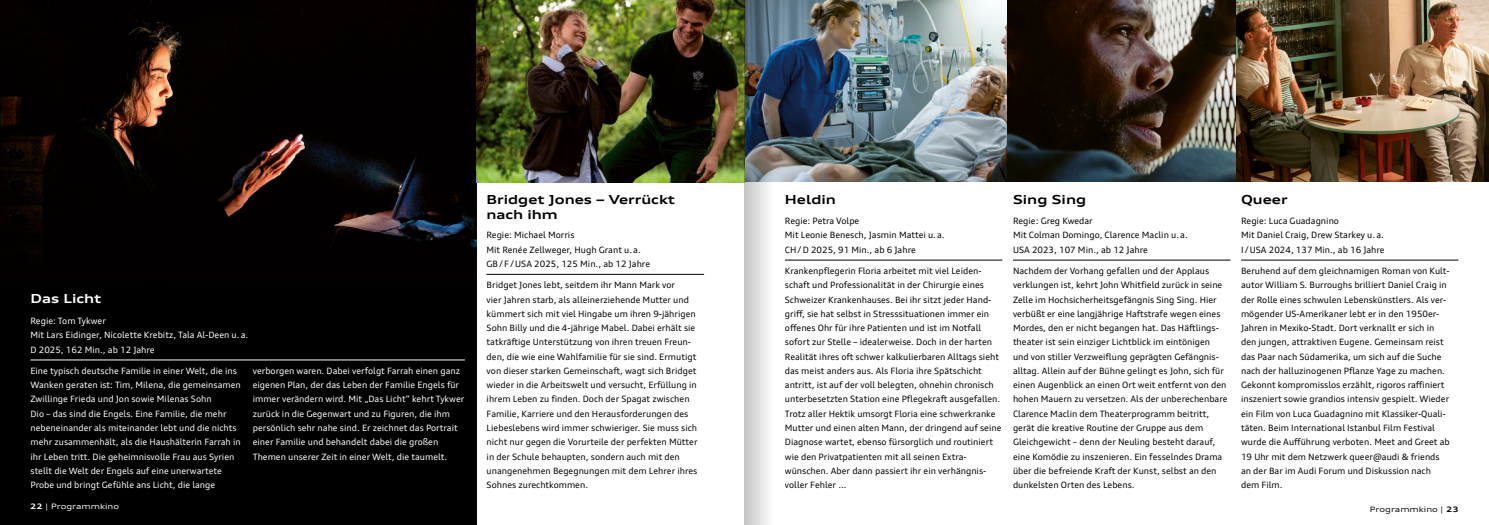
<style>
.page{position:relative;width:1489px;height:525px;background:#fff}
.page>*{position:absolute;margin:0;border:0;box-sizing:border-box;transform-origin:0 0}
.Filmtitel{font:700 expanded 12.5px/15px "Audi Type";color:#000}
.Filmtitel_weiss{font:700 expanded 12.5px "Audi Type";color:#fff}
.Fließtext{font:8.75px/14.2px "Audi Type";color:#000}
.Fließtext_weiss{font:8.75px/14.2px "Audi Type";color:#fff}
.Stab{font:8.75px/14.2px "Audi Type";color:#000}
.Stab_weiss{font:8.75px/14.2px "Audi Type";color:#fff}
.t1{font:expanded 7.5px "Audi Type";color:#fff}
.t2{font:expanded 7.5px "Audi Type";color:#000}
.s1{font-weight:700}
</style>
<div class="page">
<div style="left:0;top:0;width:476px;height:524px;background:#000"></div>
<hr style="left:784px;top:259px;width:218px;height:1px;background:#000">
<hr style="left:1012px;top:259px;width:218px;height:1px;background:#000">
<hr style="left:1240px;top:259px;width:218px;height:1px;background:#000">
<img style="left:1235px;top:0;width:253px;height:181px">
<hr style="left:30px;top:359px;width:435px;height:1px;background:#fff">
<hr style="left:486px;top:274px;width:218px;height:1px;background:#000">
<img style="left:476px;top:0;width:531px;height:182px">
<img style="left:1007px;top:0;width:228px;height:182px">
<img style="left:0;top:0;width:476px;height:262px">
<svg style="left:744px;top:0;width:40px;height:524px"></svg>
<p class="Filmtitel_weiss" style="left:30px;top:291px;width:72px">Das Licht</p>
<p class="Stab_weiss" style="left:30px;top:313px;width:219px">Regie: Tom Tykwer<br>Mit Lars Eidinger, Nicolette Krebitz, Tala Al-Deen u.a.<br>D 2025, 162 Min., ab 12 Jahre</p>
<p class="Fließtext_weiss" style="left:30px;top:363px;width:212px">Eine typisch deutsche Familie in einer Welt, die ins Wanken geraten ist: Tim, Milena, die gemeinsamen Zwillinge Frieda und Jon sowie Milenas Sohn<br>Dio – das sind die Engels. Eine Familie, die mehr nebeneinander als miteinander lebt und die nichts mehr zusammenhält, als die Haushälterin Farrah in ihr Leben tritt. Die geheimnisvolle Frau aus Syrien stellt die Welt der Engels auf eine unerwartete Probe und bringt Gefühle ans Licht, die lange</p>
<p class="Fließtext_weiss" style="left:253px;top:363px;width:213px">verborgen waren. Dabei verfolgt Farrah einen ganz eigenen Plan, der das Leben der Familie Engels für immer verändern wird. Mit „Das Licht“ kehrt Tykwer zurück in die Gegenwart und zu Figuren, die ihm persönlich sehr nahe sind. Er zeichnet das Portrait einer Familie und behandelt dabei die großen Themen unserer Zeit in einer Welt, die taumelt.</p>
<p class="Filmtitel" style="left:486px;top:192px;width:190px">Bridget Jones – Verrückt nach ihm</p>
<p class="Stab" style="left:486px;top:228px;width:165px">Regie: Michael Morris<br>Mit Renée Zellweger, Hugh Grant u.a.<br>GB/F/USA 2025, 125 Min., ab 12 Jahre</p>
<p class="Fließtext" style="left:486px;top:278px;width:212px">Bridget Jones lebt, seitdem ihr Mann Mark vor<br>vier Jahren starb, als alleinerziehende Mutter und kümmert sich mit viel Hingabe um ihren 9-jährigen Sohn Billy und die 4-jährige Mabel. Dabei erhält sie tatkräftige Unterstützung von ihren treuen Freun&shy;den, die wie eine Wahlfamilie für sie sind. Ermutigt von dieser starken Gemeinschaft, wagt sich Bridget wieder in die Arbeitswelt und versucht, Erfüllung in ihrem Leben zu finden. Doch der Spagat zwischen Familie, Karriere und den Herausforderungen des Liebeslebens wird immer schwieriger. Sie muss sich nicht nur gegen die Vorurteile der perfekten Mütter in der Schule behaupten, sondern auch mit den unangenehmen Begegnungen mit dem Lehrer ihres Sohnes zurechtkommen.</p>
<p class="Filmtitel" style="left:784px;top:191px;width:52px">Heldin</p>
<p class="Stab" style="left:784px;top:214px;width:161px">Regie: Petra Volpe<br>Mit Leonie Benesch, Jasmin Mattei u.a.<br>CH/D 2025, 91 Min., ab 6 Jahre</p>
<p class="Fließtext" style="left:784px;top:263px;width:218px">Krankenpflegerin Floria arbeitet mit viel Leiden&shy;schaft und Professionalität in der Chirurgie eines Schweizer Krankenhauses. Bei ihr sitzt jeder Hand&shy;griff, sie hat selbst in Stresssituationen immer ein offenes Ohr für ihre Patienten und ist im Notfall sofort zur Stelle – idealerweise. Doch in der harten Realität ihres oft schwer kalkulierbaren Alltags sieht das meist anders aus. Als Floria ihre Spätschicht antritt, ist auf der voll belegten, ohnehin chronisch unterbesetzten Station eine Pflegekraft ausgefallen.<br>Trotz aller Hektik umsorgt Floria eine schwerkranke Mutter und einen alten Mann, der dringend auf seine Diagnose wartet, ebenso fürsorglich und routiniert wie den Privatpatienten mit all seinen Extra&shy;wünschen. Aber dann passiert ihr ein verhängnis&shy;voller Fehler ...</p>
<p class="Filmtitel" style="left:1012px;top:192px;width:75px">Sing Sing</p>
<p class="Stab" style="left:1012px;top:214px;width:176px">Regie: Greg Kwedar<br>Mit Colman Domingo, Clarence Maclin u.a.<br>USA 2023, 107 Min., ab 12 Jahre</p>
<p class="Fließtext" style="left:1012px;top:263px;width:216px">Nachdem der Vorhang gefallen und der Applaus verklungen ist, kehrt John Whitfield zurück in seine Zelle im Hochsicherheitsgefängnis Sing Sing. Hier verbüßt er eine langjährige Haftstrafe wegen eines Mordes, den er nicht begangen hat. Das Häftlings&shy;theater ist sein einziger Lichtblick im eintönigen und von stiller Verzweiflung geprägten Gefängnis&shy;alltag. Allein auf der Bühne gelingt es John, sich für einen Augenblick an einen Ort weit entfernt von den hohen Mauern zu versetzen. Als der unberechenbare Clarence Maclin dem Theaterprogramm beitritt, gerät die kreative Routine der Gruppe aus dem Gleichgewicht – denn der Neuling besteht darauf, eine Komödie zu inszenieren. Ein fesselndes Drama über die befreiende Kraft der Kunst, selbst an den dunkelsten Orten des Lebens.</p>
<p class="Filmtitel" style="left:1240px;top:191px;width:48px">Queer</p>
<p class="Stab" style="left:1240px;top:214px;width:145px">Regie: Luca Guadagnino<br>Mit Daniel Craig, Drew Starkey u.a.<br>I /USA 2024, 137 Min., ab 16 Jahre</p>
<p class="Fließtext" style="left:1240px;top:263px;width:210px">Beruhend auf dem gleichnamigen Roman von Kult&shy;autor William S. Burroughs brilliert Daniel Craig in der Rolle eines schwulen Lebenskünstlers. Als ver&shy;mögender US-Amerikaner lebt er in den 1950er-Jahren in Mexiko-Stadt. Dort verknallt er sich in den jungen, attraktiven Eugene. Gemeinsam reist das Paar nach Südamerika, um sich auf die Suche nach der halluzinogenen Pflanze Yage zu machen.<br>Gekonnt kompromisslos erzählt, rigoros raffiniert inszeniert sowie grandios intensiv gespielt. Wieder ein Film von Luca Guadagnino mit Klassiker-Quali&shy;täten. Beim International Istanbul Film Festival wurde die Aufführung verboten. Meet and Greet ab 19 Uhr mit dem Netzwerk queer@audi &amp; friends an der Bar im Audi Forum und Diskussion nach dem Film.</p>
<p class="t1" style="left:30px;top:502px;width:90px"><span class="s1">22</span> | Programmkino</p>
<p class="t2" style="left:1369px;top:504px;width:90px">Programmkino | <span class="s1">23</span></p>
</div>
